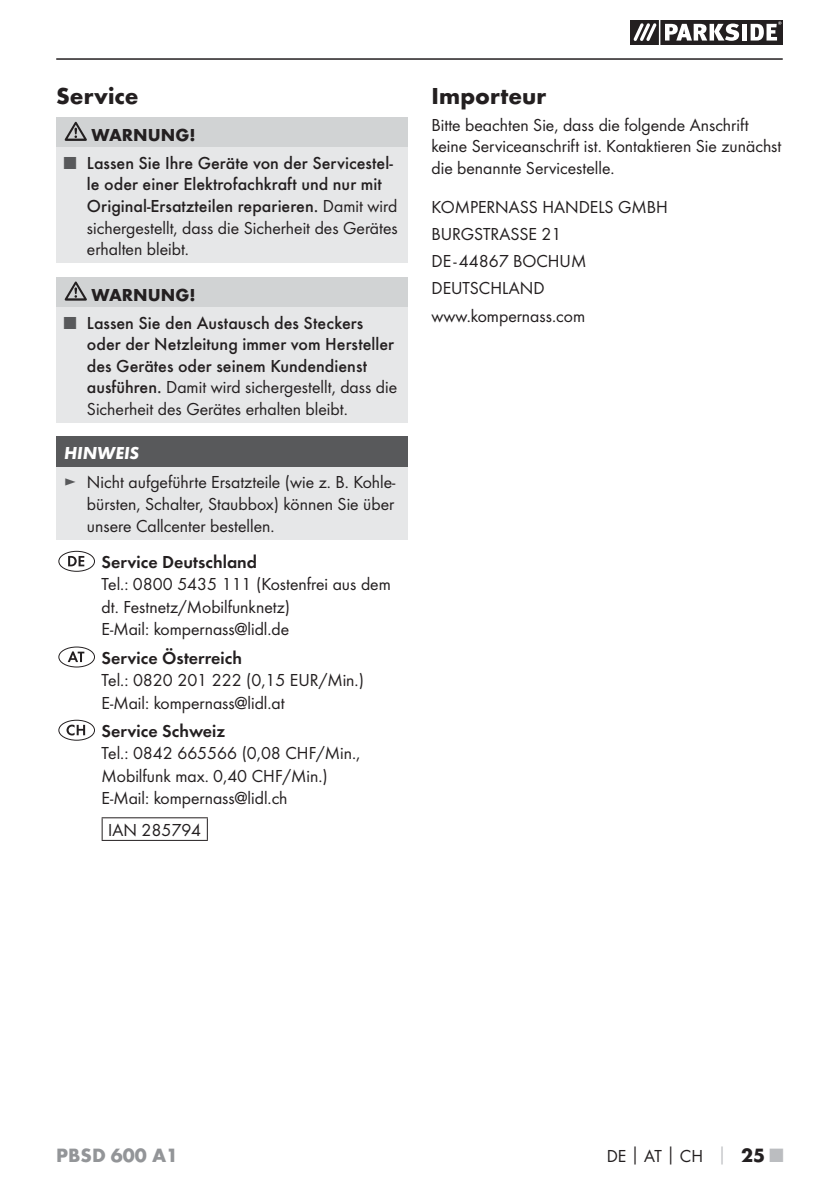
<style>
.page{position:relative;width:839px;height:1190px;background:#fff}
.page>*{position:absolute;margin:0;border:0;box-sizing:border-box;transform-origin:0 0}
.t1{font:700 24px "Futura";color:#231f20}
.t2{font:700 20px "Futura";color:#939598}
.t3{font:18px/21.6px "Futura Boo";color:#231f20}
.t4{font:500 18px/21.6px "Futura";color:#231f20}
.t5{font:18px "Futura Dem";color:#231f20}
.t6{font:700 18px "Futura";color:#231f20}
.t7{font:italic 700 18px "Futura";color:#fff}
.s1{font-family:"Futura Boo";font-weight:400;color:#58595b}
.s2{font-family:"Futura Boo";font-weight:400}
.s3{font-family:"Futura";font-weight:500}
.s4{color:#58595b}
.s5{font-family:"Futura";font-weight:700}
.s6{font-family:"Futura";font-weight:700;color:#bbbdc0}
.s7{font-family:"Futura";font-weight:700;font-size:20px}
.s8{font-family:"Futura";font-weight:700;font-size:20px;color:#bbbdc0}
</style>
<div class="page">
<hr style="left:56px;top:58px;width:726px;height:2px;background:#231f20">
<svg style="left:630px;top:20px;width:152px;height:25px"></svg>
<hr style="left:658px;top:20px;width:2px;height:25px;background:#fff">
<div style="left:56px;top:117px;width:351px;height:30px;background:#d1d3d4"></div>
<div style="left:56px;top:147px;width:351px;height:116px;background:#e6e7e8"></div>
<svg style="left:65px;top:122px;width:22px;height:19px"></svg>
<div style="left:56px;top:277px;width:351px;height:30px;background:#d1d3d4"></div>
<div style="left:56px;top:307px;width:351px;height:116px;background:#e6e7e8"></div>
<svg style="left:65px;top:281px;width:22px;height:20px"></svg>
<div style="left:56px;top:437px;width:351px;height:30px;background:#58595b"></div>
<div style="left:56px;top:467px;width:351px;height:72px;background:#e6e7e8"></div>
<div style="left:58px;top:551px;width:37px;height:20px;border:1px solid #231f20;border-radius:50%"></div>
<svg style="left:68px;top:556px;width:16px;height:10px"></svg>
<div style="left:58px;top:646px;width:37px;height:21px;border:1px solid #231f20;border-radius:50%"></div>
<svg style="left:68px;top:651px;width:16px;height:11px"></svg>
<div style="left:58px;top:720px;width:37px;height:20px;border:1px solid #231f20;border-radius:50%"></div>
<svg style="left:66px;top:724px;width:19px;height:11px"></svg>
<hr style="left:102px;top:817px;width:106px;height:1px;background:#231f20">
<svg style="left:102px;top:818px;width:1px;height:22px"></svg>
<svg style="left:207px;top:818px;width:1px;height:22px"></svg>
<hr style="left:102px;top:840px;width:106px;height:1px;background:#231f20">
<h1 class="t1" style="left:56px;top:86px;width:84px">Service</h1>
<p class="t6" style="left:91px;top:128px;width:105px">WARNUNG!</p>
<p class="t4" style="left:87px;top:153px;width:311px;text-indent:-23px"><span class="s1">■</span> Lassen Sie Ihre Geräte von der Servicestel&shy;le oder einer Elektrofachkraft und nur mit<br>Original-Ersatzteilen reparieren. <span class="s2">Damit wird</span></p>
<p class="t3" style="left:87px;top:218px;width:312px">sichergestellt, dass die Sicherheit des Gerätes erhalten bleibt.</p>
<p class="t6" style="left:91px;top:287px;width:105px">WARNUNG!</p>
<p class="t4" style="left:87px;top:313px;width:308px;text-indent:-23px"><span class="s1">■</span> Lassen Sie den Austausch des Steckers oder der Netzleitung immer vom Hersteller des Gerätes oder seinem Kundendienst</p>
<p class="t3" style="left:87px;top:377px;width:311px"><span class="s3">ausführen.</span> Damit wird sichergestellt, dass die<br>Sicherheit des Gerätes erhalten bleibt.</p>
<p class="t7" style="left:64px;top:447px;width:76px">HINWEIS</p>
<p class="t3" style="left:87px;top:472px;width:310px;text-align:justify;text-indent:-23px"><span class="s4">►</span> Nicht aufgeführte Ersatzteile (wie z. B. Kohle&shy;bürsten, Schalter, Staubbox) können Sie über unsere Callcenter bestellen.</p>
<p class="t5" style="left:102px;top:554px;width:157px">Service Deutschland</p>
<p class="t3" style="left:102px;top:574px;width:290px;line-height:22.4px">Tel.: 0800 5435 111 (Kostenfrei aus dem dt. Festnetz/Mobilfunknetz)<br>E-Mail: kompernass@lidl.de</p>
<p class="t5" style="left:102px;top:649px;width:142px">Service Österreich</p>
<p class="t3" style="left:102px;top:670px;width:264px;line-height:22.4px">Tel.: 0820 201 222 (0,15 EUR/Min.)<br>E-Mail: kompernass@lidl.at</p>
<p class="t5" style="left:102px;top:722px;width:125px">Service Schweiz</p>
<p class="t3" style="left:102px;top:743px;width:260px;line-height:22.4px">Tel.: 0842 665566 (0,08 CHF/Min.,<br>Mobilfunk max. 0,40 CHF/Min.)<br>E-Mail: kompernass@lidl.ch</p>
<p class="t3" style="left:108px;top:820px;width:94px">IAN 285794</p>
<h1 class="t1" style="left:431px;top:86px;width:116px">Importeur</h1>
<p class="t3" style="left:431px;top:115px;width:351px">Bitte beachten Sie, dass die folgende Anschrift keine Serviceanschrift ist. Kontaktieren Sie zunächst die benannte Servicestelle.</p>
<p class="t3" style="left:431px;top:194px;width:238px;line-height:27.2px">KOMPERNASS HANDELS GMBH<br>BURGSTRASSE 21<br>DE - 44867 BOCHUM<br>DEUTSCHLAND www.kompernass.com</p>
<p class="t2" style="left:56px;top:1147px;width:123px">PBSD 600 A1</p>
<p class="t3" style="left:606px;top:1146px;width:178px">DE<span class="s5">│</span>AT<span class="s5">│</span>CH <span class="s6">│</span> <span class="s7">25</span> <span class="s8">■</span></p>
</div>
